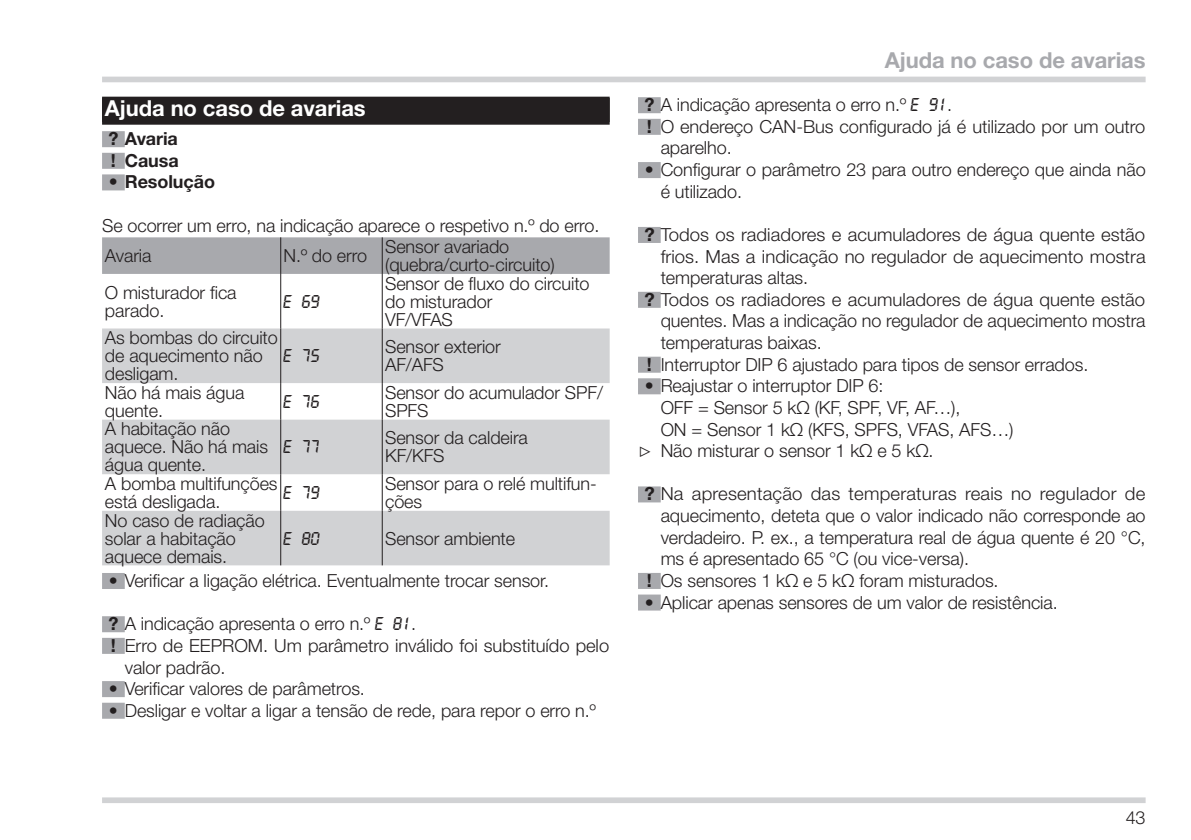
<style>
.page{position:relative;width:1191px;height:840px;background:#fff}
.page>*{position:absolute;margin:0;border:0;box-sizing:border-box;transform-origin:0 0}
.t1{font:700 22px "Helvetica Neue LT Pro";letter-spacing:-.005em;color:#a8a9ad}
.t2{font:700 22px "Helvetica Neue LT Pro";letter-spacing:-.005em;color:#fff}
.t3{font:300 18px/18px "Helvetica Neue LT Pro";letter-spacing:-.005em;color:#231f20}
.t4{font:700 18px/21.6px "Helvetica Neue LT Pro";letter-spacing:-.005em;color:#231f20}
.t5{font:italic 500 18px "Quartz";letter-spacing:-.005em;color:#231f20}
.s1{font-weight:700}
.s2{font-family:"Quartz";font-weight:500;font-style:italic}
.s3{font-family:"Lucida Sans Unicode";font-weight:400}
</style>
<div class="page">
<div style="left:102px;top:77px;width:1043px;height:5px;background:#d1d2d4"></div>
<div style="left:102px;top:797px;width:1043px;height:5px;background:#d1d2d4"></div>
<div style="left:102px;top:97px;width:507px;height:28px;background:#231f20"></div>
<div style="left:102px;top:131px;width:23px;height:16px;background:#a8a9ad"></div>
<div style="left:102px;top:153px;width:23px;height:16px;background:#a8a9ad"></div>
<div style="left:102px;top:174px;width:23px;height:16px;background:#a8a9ad"></div>
<div style="left:102px;top:572px;width:23px;height:16px;background:#a8a9ad"></div>
<div style="left:102px;top:616px;width:23px;height:16px;background:#a8a9ad"></div>
<div style="left:102px;top:637px;width:23px;height:16px;background:#a8a9ad"></div>
<div style="left:102px;top:680px;width:23px;height:16px;background:#a8a9ad"></div>
<div style="left:102px;top:702px;width:23px;height:16px;background:#a8a9ad"></div>
<div style="left:102px;top:237px;width:507px;height:37px;background:#a8a9ad"></div>
<svg style="left:102px;top:328px;width:507px;height:237px;fill:#d1d2d4"></svg>
<hr style="left:280px;top:237px;width:1px;height:37px;background:#231f20">
<hr style="left:382px;top:237px;width:1px;height:37px;background:#231f20">
<hr style="left:280px;top:274px;width:1px;height:54px;background:#231f20">
<hr style="left:382px;top:274px;width:1px;height:54px;background:#231f20">
<hr style="left:280px;top:328px;width:1px;height:55px;background:#231f20">
<hr style="left:382px;top:328px;width:1px;height:55px;background:#231f20">
<hr style="left:280px;top:383px;width:1px;height:36px;background:#231f20">
<hr style="left:382px;top:383px;width:1px;height:36px;background:#231f20">
<hr style="left:280px;top:419px;width:1px;height:55px;background:#231f20">
<hr style="left:382px;top:419px;width:1px;height:55px;background:#231f20">
<hr style="left:280px;top:474px;width:1px;height:36px;background:#231f20">
<hr style="left:382px;top:474px;width:1px;height:36px;background:#231f20">
<hr style="left:280px;top:510px;width:1px;height:55px;background:#231f20">
<hr style="left:382px;top:510px;width:1px;height:55px;background:#231f20">
<div style="left:638px;top:97px;width:22px;height:16px;background:#a8a9ad"></div>
<div style="left:638px;top:119px;width:22px;height:16px;background:#a8a9ad"></div>
<div style="left:638px;top:162px;width:22px;height:16px;background:#a8a9ad"></div>
<div style="left:638px;top:227px;width:22px;height:16px;background:#a8a9ad"></div>
<div style="left:638px;top:291px;width:22px;height:16px;background:#a8a9ad"></div>
<div style="left:638px;top:356px;width:22px;height:16px;background:#a8a9ad"></div>
<div style="left:638px;top:378px;width:22px;height:16px;background:#a8a9ad"></div>
<div style="left:638px;top:486px;width:22px;height:16px;background:#a8a9ad"></div>
<div style="left:638px;top:572px;width:22px;height:16px;background:#a8a9ad"></div>
<div style="left:638px;top:594px;width:22px;height:16px;background:#a8a9ad"></div>
<p class="t2" style="left:105px;top:95px;width:262px">Ajuda no caso de avarias</p>
<p class="t4" style="left:108px;top:127px;width:72px">? Avaria ! Causa</p>
<p class="t4" style="left:109px;top:171px;width:108px">• Resolução</p>
<p class="t3" style="left:102px;top:209px;width:495px;line-height:30.4px">Se ocorrer um erro, na indicação aparece o respetivo n. º do erro.<br>Avaria</p>
<p class="t3" style="left:283px;top:246px;width:85px">N.º do erro</p>
<p class="t3" style="left:385px;top:237px;width:171px">Sensor avariado (quebra/curto-circuito)</p>
<p class="t3" style="left:385px;top:274px;width:206px">Sensor de fluxo do circuito do misturador<br>VF/VFAS</p>
<p class="t3" style="left:105px;top:283px;width:133px">O misturador fica parado.</p>
<p class="t5" style="left:283px;top:289px;width:38px">E 69</p>
<p class="t3" style="left:105px;top:328px;width:174px">As bombas do circuito de aquecimento não desligam.</p>
<p class="t5" style="left:283px;top:344px;width:38px">E 75</p>
<p class="t3" style="left:385px;top:337px;width:117px">Sensor exterior<br>AF/AFS</p>
<p class="t3" style="left:105px;top:383px;width:141px">Não há mais água quente.</p>
<p class="t5" style="left:283px;top:389px;width:38px">E 76</p>
<p class="t3" style="left:385px;top:383px;width:219px">Sensor do acumulador SPF/<br>SPFS</p>
<p class="t3" style="left:105px;top:419px;width:165px">A habitação não aquece. Não há mais água quente.</p>
<p class="t5" style="left:283px;top:435px;width:38px">E 77</p>
<p class="t3" style="left:385px;top:428px;width:144px">Sensor da caldeira<br>KF/KFS</p>
<p class="t3" style="left:105px;top:474px;width:174px">A bomba multifunções está desligada.</p>
<p class="t5" style="left:283px;top:480px;width:38px">E 79</p>
<p class="t3" style="left:385px;top:474px;width:213px">Sensor para o relé multifun&shy;ções</p>
<p class="t3" style="left:105px;top:510px;width:161px">No caso de radiação solar a habitação aquece demais.</p>
<p class="t5" style="left:283px;top:526px;width:38px">E 80</p>
<p class="t3" style="left:385px;top:528px;width:132px">Sensor ambiente</p>
<p class="t3" style="left:109px;top:571px;width:438px"><span class="s1">•</span> Verificar a ligação elétrica. Eventualmente trocar sensor.</p>
<p class="t3" style="left:108px;top:614px;width:306px"><span class="s1">?</span> A indicação apresenta o erro n.º <span class="s2">E 81</span>.</p>
<p class="t3" style="left:111px;top:635px;width:500px"><span class="s1">!</span> Erro de EEPROM. Um parâmetro inválido foi substituído pelo</p>
<p class="t3" style="left:125px;top:657px;width:99px">valor padrão.</p>
<p class="t3" style="left:109px;top:679px;width:254px"><span class="s1">•</span> Verificar valores de parâmetros.</p>
<p class="t3" style="left:109px;top:700px;width:488px"><span class="s1">•</span> Desligar e voltar a ligar a tensão de rede, para repor o erro n.º</p>
<p class="t1" style="left:885px;top:47px;width:262px">Ajuda no caso de avarias</p>
<p class="t3" style="left:644px;top:95px;width:306px"><span class="s1">?</span> A indicação apresenta o erro n.º <span class="s2">E 91</span>.</p>
<p class="t3" style="left:647px;top:117px;width:500px"><span class="s1">!</span> O endereço CAN-Bus configurado já é utilizado por um outro</p>
<p class="t3" style="left:660px;top:139px;width:69px">aparelho.</p>
<p class="t3" style="left:660px;top:158px;width:486px;line-height:21.6px;text-indent:-16px"><span class="s1">•</span> Configurar o parâmetro 23 para outro endereço que ainda não é utilizado.</p>
<p class="t3" style="left:644px;top:225px;width:502px"><span class="s1">?</span> Todos os radiadores e acumuladores de água quente estão</p>
<p class="t3" style="left:660px;top:247px;width:486px">frios. Mas a indicação no regulador de aquecimento mostra</p>
<p class="t3" style="left:660px;top:268px;width:145px">temperaturas altas.</p>
<p class="t3" style="left:644px;top:290px;width:502px"><span class="s1">?</span> Todos os radiadores e acumuladores de água quente estão</p>
<p class="t3" style="left:660px;top:311px;width:486px">quentes. Mas a indicação no regulador de aquecimento mostra</p>
<p class="t3" style="left:660px;top:333px;width:159px">temperaturas baixas.</p>
<p class="t3" style="left:647px;top:355px;width:439px"><span class="s1">!</span> Interruptor DIP 6 ajustado para tipos de sensor errados.</p>
<p class="t3" style="left:645px;top:376px;width:240px"><span class="s1">•</span> Reajustar o interruptor DIP 6:</p>
<p class="t3" style="left:660px;top:398px;width:301px">OFF = Sensor 5 kΩ (KF, SPF, VF, AF…),</p>
<p class="t3" style="left:660px;top:419px;width:354px">ON = Sensor 1 kΩ (KFS, SPFS, VFAS, AFS…)</p>
<p class="t3" style="left:638px;top:441px;width:293px"><span class="s3">▷</span> Não misturar o sensor 1 kΩ e 5 kΩ.</p>
<p class="t3" style="left:644px;top:484px;width:502px"><span class="s1">?</span> Na apresentação das temperaturas reais no regulador de</p>
<p class="t3" style="left:660px;top:506px;width:486px">aquecimento, deteta que o valor indicado não corresponde ao</p>
<p class="t3" style="left:660px;top:527px;width:486px">verdadeiro. P. ex. , a temperatura real de água quente é 20 °C,</p>
<p class="t3" style="left:660px;top:549px;width:306px">ms é apresentado 65 °C (ou vice-versa).</p>
<p class="t3" style="left:647px;top:571px;width:350px"><span class="s1">!</span> Os sensores 1 kΩ e 5 kΩ foram misturados.</p>
<p class="t3" style="left:645px;top:592px;width:411px"><span class="s1">•</span> Aplicar apenas sensores de um valor de resistência.</p>
<p class="t3" style="left:1125px;top:808px;width:21px">43</p>
</div>
